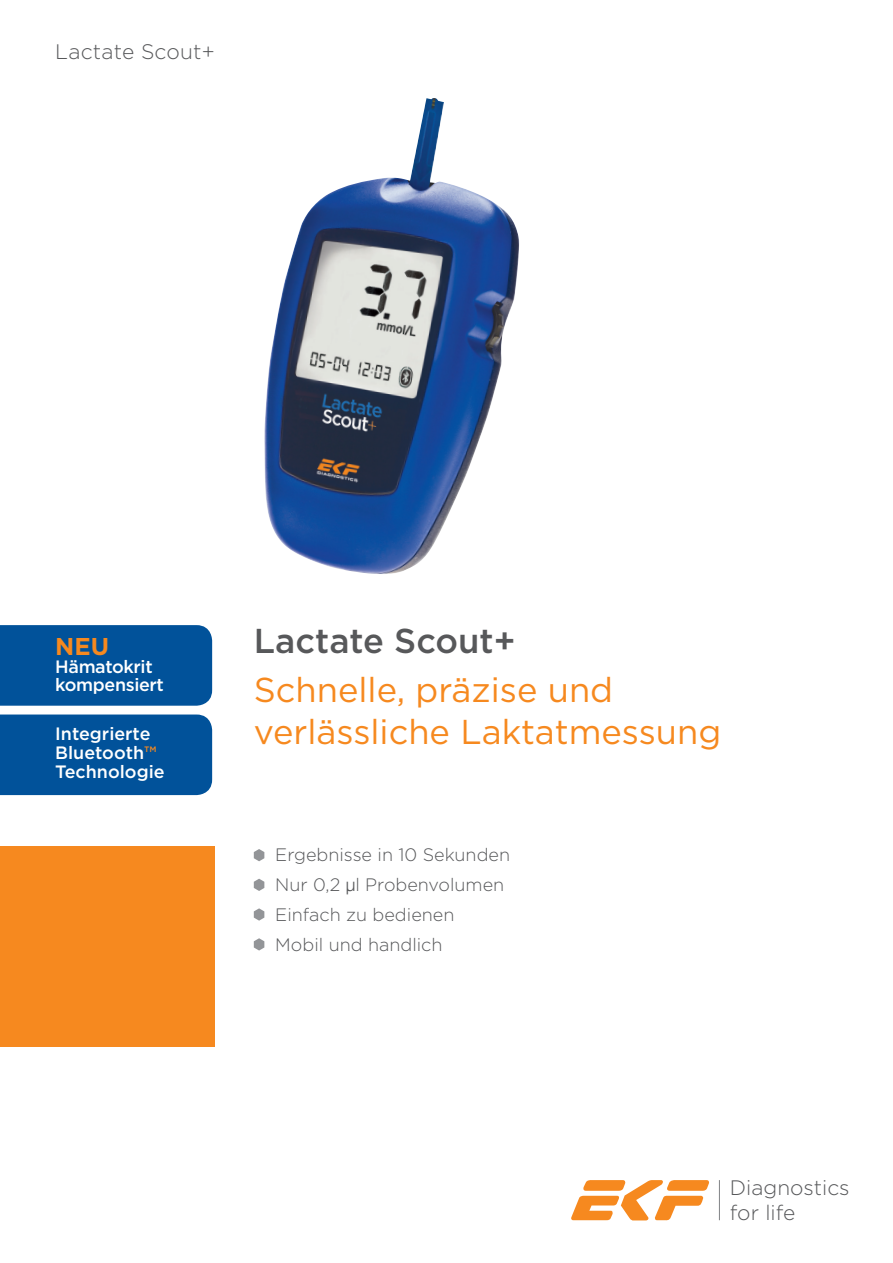
<style>
.page{position:relative;width:893px;height:1263px;background:#fff}
.page>*{position:absolute;margin:0;border:0;box-sizing:border-box;transform-origin:0 0}
.t1{font:34.5px/41.4px "Gotham";color:#f6891f}
.t2{font:500 34.5px "Gotham";color:#57585a}
.t3{font:700 24.3px "Gotham";color:#f6891f}
.t4{font:300 21px "Gotham";letter-spacing:.01em;color:#57585a}
.t5{font:300 20.85px/25px "Gotham";color:#57585a}
.t6{font:300 18px/30px "Gotham";color:#57585a}
.t7{font:500 17.85px/18.8px "Gotham";color:#fff}
.t8{font:500 17.85px/18.1px "Gotham";letter-spacing:-.02em;color:#fff}
.s1{color:#f6891f}
.s2{font-family:"Helvetica Neue"}
</style>
<div class="page">
<div style="left:0;top:714px;width:212px;height:81px;background:#01529a"></div>
<div style="left:0;top:846px;width:214px;height:201px;background:#f6891f"></div>
<div style="left:0;top:625px;width:212px;height:81px;background:#01529a"></div>
<svg style="left:571px;top:1180px;width:138px;height:40px"></svg>
<hr style="left:719px;top:1180px;width:1px;height:40px;background:#808285">
<svg style="left:254px;top:849px;width:10px;height:12px"></svg>
<svg style="left:254px;top:879px;width:10px;height:12px"></svg>
<svg style="left:254px;top:908px;width:10px;height:13px"></svg>
<svg style="left:254px;top:938px;width:10px;height:12px"></svg>
<img style="left:264px;top:98px;width:256px;height:476px">
<p class="t4" style="left:55px;top:39px;width:161px">Lactate Scout+</p>
<h2 class="t3" style="left:55px;top:630px;width:55px">NEU</h2>
<p class="t8" style="left:55px;top:657px;width:110px">Hämatokrit kompensiert</p>
<p class="t7" style="left:55px;top:724px;width:111px">Integrierte<br>Bluetooth<span class="s1">™<br></span>Technologie</p>
<h1 class="t2" style="left:254px;top:618px;width:263px">Lactate Scout+</h1>
<h1 class="t1" style="left:254px;top:669px;width:469px">Schnelle, präzise und verlässliche Laktatmessung</h1>
<p class="t6" style="left:275px;top:839px;width:236px">Ergebnisse in 10 Sekunden<br>Nur 0,2 <span class="s2">μ</span>l Probenvolumen<br>Einfach zu bedienen<br>Mobil und handlich</p>
<p class="t5" style="left:730px;top:1174px;width:121px">Diagnostics for life</p>
</div>
